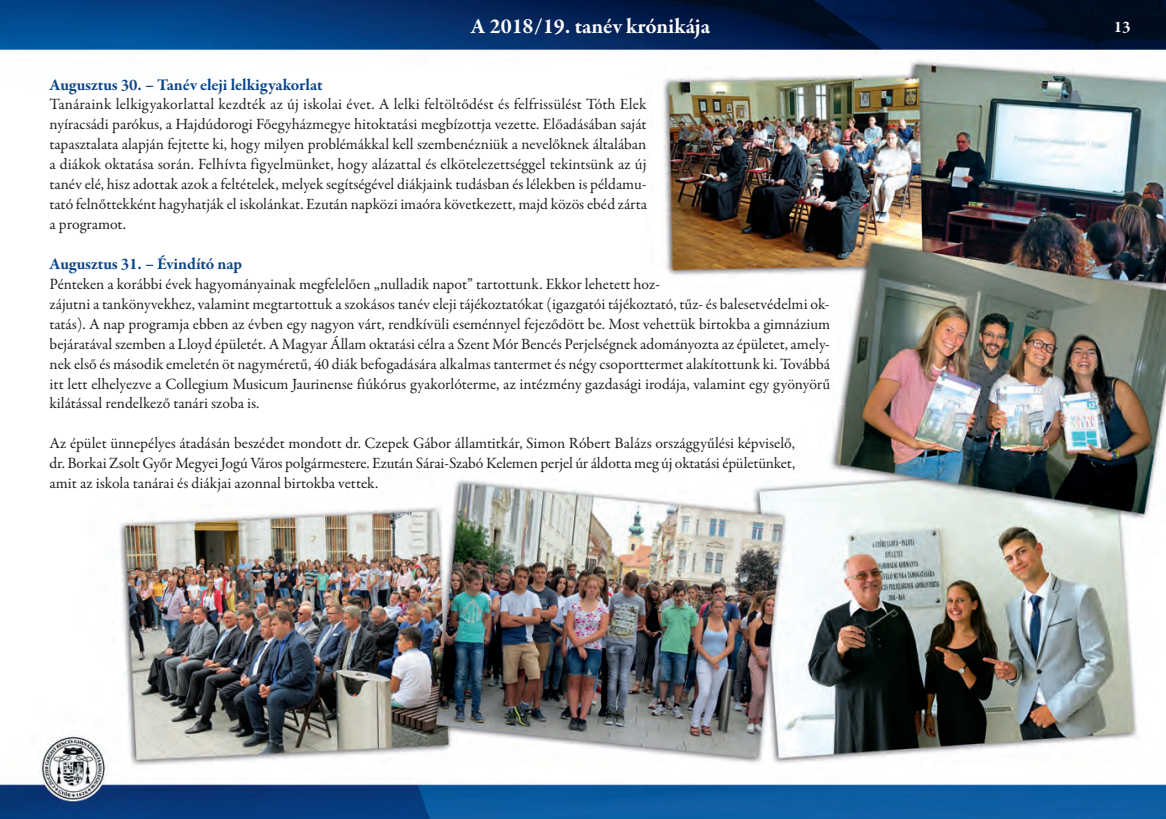
<style>
.page{position:relative;width:1166px;height:819px;background:#fff}
.page>*{position:absolute;margin:0;border:0;box-sizing:border-box;transform-origin:0 0}
.t1{font:700 21.88px "Garamond Premr Pro";color:#fff}
.t2{font:700 16.62px "Garamond Premr Pro";color:#0c4589}
.t3{font:700 16.62px "Garamond Premr Pro";color:#fff}
.t4{font:15.75px/19.9px "Garamond Premr Pro";color:#231f20;text-align:justify}
</style>
<div class="page">
<img style="left:0;top:0;width:1166px;height:819px">
<h1 class="t1" style="left:471px;top:17px;width:241px">A 2018/19. tanév krónikája</h1>
<p class="t3" style="left:1114px;top:20px;width:18px">13</p>
<p class="t2" style="left:50px;top:78px;width:274px">Augusztus 30. – Tanév eleji lelkigyakorlat</p>
<p class="t4" style="left:50px;top:96px;width:599px">Tanáraink lelkigyakorlattal kezdték az új iskolai évet. A lelki feltöltődést és felfrissülést Tóth Elek nyíracsádi parókus, a Hajdúdorogi Főegyházmegye hitoktatási megbízottja vezette. Előadásában saját tapasztalata alapján fejtette ki, hogy milyen problémákkal kell szembenézniük a nevelőknek általában a diákok oktatása során. Felhívta figyelmünket, hogy alázattal és elkötelezettséggel tekintsünk az új tanév elé, hisz adottak azok a feltételek, melyek segítségével diákjaink tudásban és lélekben is példamu&shy;tató felnőttekként hagyhatják el iskolánkat. Ezután napközi imaóra következett, majd közös ebéd zárta a programot.</p>
<p class="t2" style="left:50px;top:258px;width:194px">Augusztus 31. – Évindító nap</p>
<p class="t4" style="left:50px;top:275px;width:782px;text-align:left">Pénteken a korábbi évek hagyományainak megfelelően „nulladik napot” tartottunk. Ekkor lehetett hoz-<br>zájutni a tankönyvekhez, valamint megtartottuk a szokásos tanév eleji tájékoztatókat (igazgatói tájékoztató, tűz- és balesetvédelmi ok&shy;tatás). A nap programja ebben az évben egy nagyon várt, rendkívüli eseménnyel fejeződött be. Most vehettük birtokba a gimnázium bejáratával szemben a Lloyd épületét. A Magyar Állam oktatási célra a Szent Mór Bencés Perjelségnek adományozta az épületet, amely&shy;nek első és második emeletén öt nagyméretű, 40 diák befogadására alkalmas tantermet és négy csoporttermet alakítottunk ki. Továbbá itt lett elhelyezve a Collegium Musicum Jaurinense fiúkórus gyakorlóterme, az intézmény gazdasági irodája, valamint egy gyönyörű kilátással rendelkező tanári szoba is.</p>
<p class="t4" style="left:50px;top:435px;width:747px">Az épület ünnepélyes átadásán beszédet mondott dr. Czepek Gábor államtitkár, Simon Róbert Balázs országgyűlési képviselő, dr. Borkai Zsolt Győr Megyei Jogú Város polgármestere. Ezután Sárai-Szabó Kelemen perjel úr áldotta meg új oktatási épületünket, amit az iskola tanárai és diákjai azonnal birtokba vettek.</p>
</div>
